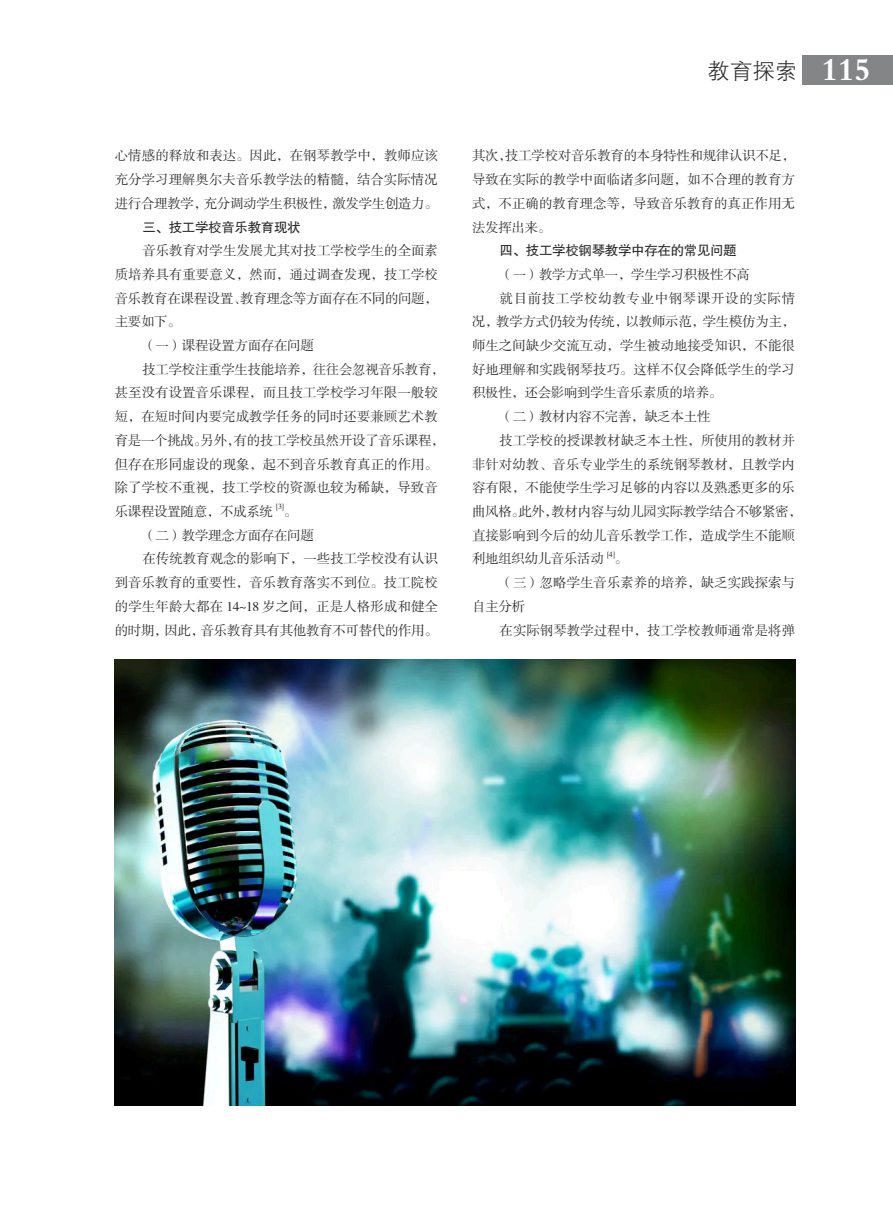
<style>
.page{position:relative;width:893px;height:1212px;background:#fff}
.page>*{position:absolute;margin:0;border:0;box-sizing:border-box;transform-origin:0 0}
.t1{font:22.5px "FZXH1 K GBK1 0";color:#2b292a}
.t2{font:13.5px/23.7px "FZSSK GBK1 0";letter-spacing:-.005em;color:#2b292a;text-align:justify}
.t3{font:13.5px "FZSSK GBK1 0";letter-spacing:-.025em;color:#2b292a}
.t4{font:13.5px "FZHTK GBK1 0";letter-spacing:-.025em;color:#2b292a}
.t5{font:13.5px "FZSSK GBK1 0";letter-spacing:.045em;color:#2b292a}
.t6{font:7.8px "FZSSK GBK1 0";color:#2b292a}
.s1{font-family:"FZDBSK GBK1 0";font-size:33px;color:#fff}
</style>
<div class="page">
<div style="left:803px;top:55px;width:90px;height:30px;background:#838587"></div>
<img style="left:115px;top:659px;width:680px;height:447px">
<p class="t2" style="left:115px;top:145px;width:325px">心情感的释放和表达。因此，在钢琴教学中，教师应该充分学习理解奥尔夫音乐教学法的精髓，结合实际情况进行合理教学，充分调动学生积极性，激发学生创造力。</p>
<p class="t4" style="left:142px;top:219px;width:160px">三、技工学校音乐教育现状</p>
<p class="t2" style="left:142px;top:239px;width:297px">音乐教育对学生发展尤其对技工学校学生的全面素</p>
<p class="t2" style="left:115px;top:263px;width:325px">质培养具有重要意义，然而，通过调查发现，技工学校</p>
<p class="t3" style="left:115px;top:291px;width:325px">音乐教育在课程设置、教育理念等方面存在不同的问题，</p>
<p class="t2" style="left:115px;top:311px;width:68px">主要如下。</p>
<p class="t3" style="left:142px;top:338px;width:173px">（一）课程设置方面存在问题</p>
<p class="t3" style="left:142px;top:362px;width:304px">技工学校注重学生技能培养，往往会忽视音乐教育，</p>
<p class="t2" style="left:115px;top:382px;width:325px">甚至没有设置音乐课程，而且技工学校学习年限一般较</p>
<p class="t2" style="left:115px;top:405px;width:325px">短，在短时间内要完成教学任务的同时还要兼顾艺术教</p>
<p class="t3" style="left:115px;top:433px;width:331px">育是一个挑战。另外，有的技工学校虽然开设了音乐课程，</p>
<p class="t2" style="left:115px;top:453px;width:325px">但存在形同虚设的现象，起不到音乐教育真正的作用。</p>
<p class="t2" style="left:115px;top:476px;width:325px">除了学校不重视，技工学校的资源也较为稀缺，导致音</p>
<p class="t3" style="left:115px;top:504px;width:160px">乐课程设置随意，不成系统</p>
<p class="t6" style="left:276px;top:503px;width:9px">[3]</p>
<p class="t2" style="left:284px;top:500px;width:15px">。</p>
<p class="t3" style="left:142px;top:528px;width:173px">（二）教学理念方面存在问题</p>
<p class="t2" style="left:142px;top:548px;width:297px">在传统教育观念的影响下，一些技工学校没有认识</p>
<p class="t2" style="left:115px;top:571px;width:325px">到音乐教育的重要性，音乐教育落实不到位。技工院校</p>
<p class="t2" style="left:115px;top:595px;width:325px">的学生年龄大都在 14~18 岁之间，正是人格形成和健全</p>
<p class="t3" style="left:115px;top:623px;width:325px">的时期，因此，音乐教育具有其他教育不可替代的作用。</p>
<h1 class="t1" style="left:707px;top:59px;width:165px">教育探索 <span class="s1">115</span></h1>
<p class="t2" style="left:472px;top:145px;width:325px">其次，技工学校对音乐教育的本身特性和规律认识不足，导致在实际的教学中面临诸多问题，如不合理的教育方式，不正确的教育理念等，导致音乐教育的真正作用无法发挥出来。</p>
<p class="t4" style="left:500px;top:243px;width:239px">四、技工学校钢琴教学中存在的常见问题</p>
<p class="t3" style="left:500px;top:267px;width:252px">（一）教学方式单一，学生学习积极性不高</p>
<p class="t5" style="left:500px;top:291px;width:297px">就目前技工学校幼教专业中钢琴课开设的实际情</p>
<p class="t3" style="left:472px;top:315px;width:325px">况，教学方式仍较为传统，以教师示范，学生模仿为主，</p>
<p class="t2" style="left:472px;top:334px;width:325px">师生之间缺少交流互动，学生被动地接受知识，不能很</p>
<p class="t2" style="left:472px;top:358px;width:325px">好地理解和实践钢琴技巧。这样不仅会降低学生的学习</p>
<p class="t3" style="left:472px;top:386px;width:252px">积极性，还会影响到学生音乐素质的培养。</p>
<p class="t3" style="left:500px;top:409px;width:212px">（二）教材内容不完善，缺乏本土性</p>
<p class="t2" style="left:500px;top:429px;width:297px">技工学校的授课教材缺乏本土性，所使用的教材并</p>
<p class="t2" style="left:472px;top:453px;width:325px">非针对幼教、音乐专业学生的系统钢琴教材，且教学内</p>
<p class="t2" style="left:472px;top:476px;width:325px">容有限，不能使学生学习足够的内容以及熟悉更多的乐</p>
<p class="t3" style="left:472px;top:504px;width:331px">曲风格。此外，教材内容与幼儿园实际教学结合不够紧密，</p>
<p class="t2" style="left:472px;top:524px;width:325px">直接影响到今后的幼儿音乐教学工作，造成学生不能顺</p>
<p class="t3" style="left:472px;top:552px;width:133px">利地组织幼儿音乐活动</p>
<p class="t6" style="left:607px;top:550px;width:9px">[4]</p>
<p class="t2" style="left:615px;top:548px;width:15px">。</p>
<p class="t2" style="left:500px;top:571px;width:297px">（三）忽略学生音乐素养的培养，缺乏实践探索与</p>
<p class="t2" style="left:472px;top:595px;width:54px">自主分析</p>
<p class="t2" style="left:500px;top:619px;width:297px">在实际钢琴教学过程中，技工学校教师通常是将弹</p>
</div>
